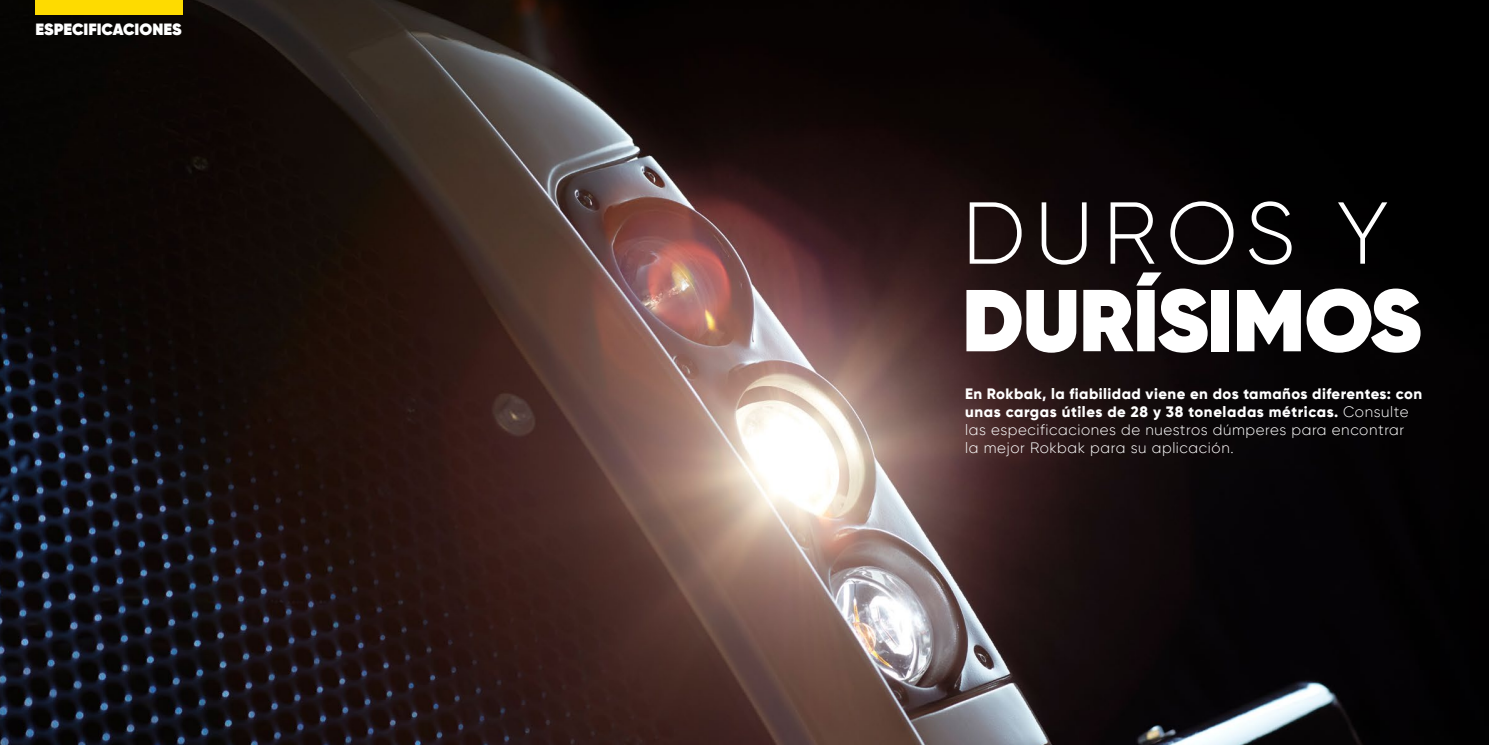
<style>
.page{position:relative;width:1489px;height:745px;background:#fff}
.page>*{position:absolute;margin:0;border:0;box-sizing:border-box;transform-origin:0 0}
.t1{font:800 87.5px "Gilroy";letter-spacing:-.01em;color:#fff}
.t2{font:300 87.5px "Gilroy";letter-spacing:.105em;color:#fff}
.t3{font:800 16.25px "Gilroy";color:#fff}
.t4{font:800 15px/18px "Gilroy";letter-spacing:.03em;color:#fff}
.s1{font-weight:300}
</style>
<div class="page">
<img style="left:0;top:0;width:1488px;height:744px">
<div style="left:35px;top:0;width:147px;height:14px;background:#fedb00"></div>
<p class="t3" style="left:36px;top:19px;width:148px">ESPECIFICACIONES</p>
<h1 class="t2" style="left:962px;top:179px;width:427px">DUROS Y</h1>
<h1 class="t1" style="left:962px;top:264px;width:461px">DURÍSIMOS</h1>
<p class="t4" style="left:965px;top:385px;width:458px">En Rokbak, la fiabilidad viene en dos tamaños diferentes: con unas cargas útiles de 28 y 38 toneladas métricas. <span class="s1">Consulte las especificaciones de nuestros dúmperes para encontrar<br>la mejor Rokbak para su aplicación.</span></p>
</div>
